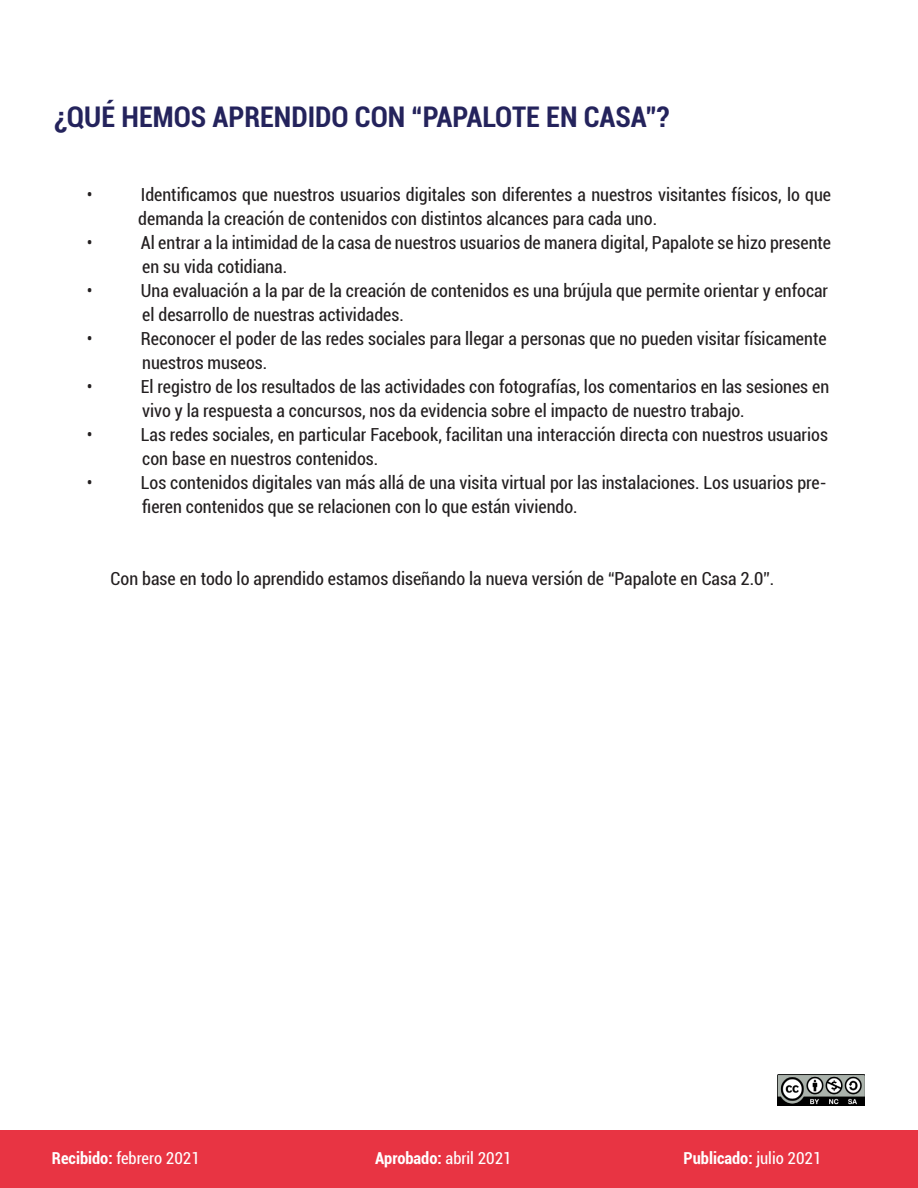
<style>
.page{position:relative;width:918px;height:1188px;background:#fff}
.page>*{position:absolute;margin:0;border:0;box-sizing:border-box;transform-origin:0 0}
.t1{font:700 condensed 28.5px "Roboto";color:#24235c}
.t2{font:condensed 18px "Roboto";color:#231f20}
.t3{font:700 condensed 16.5px "Roboto";color:#fff}
.t4{font:condensed 16.5px "Roboto";color:#fff}
.s1{font-weight:700}
.s2{font-weight:400}
</style>
<div class="page">
<img style="left:778px;top:1075px;width:86px;height:30px">
<div style="left:0;top:1130px;width:918px;height:58px;background:#e83443"></div>
<p class="t1" style="left:54px;top:97px;width:617px">¿QUÉ HEMOS APRENDIDO CON “PAPALOTE EN CASA”?</p>
<p class="t2" style="left:87px;top:182px;width:7px">•</p>
<p class="t2" style="left:141px;top:182px;width:692px">Identificamos que nuestros usuarios digitales son diferentes a nuestros visitantes físicos, lo que</p>
<p class="t2" style="left:138px;top:206px;width:520px">demanda la creación de contenidos con distintos alcances para cada uno.</p>
<p class="t2" style="left:87px;top:230px;width:7px">•</p>
<p class="t2" style="left:141px;top:230px;width:692px">Al entrar a la intimidad de la casa de nuestros usuarios de manera digital, Papalote se hizo presente</p>
<p class="t2" style="left:142px;top:254px;width:146px">en su vida cotidiana.</p>
<p class="t2" style="left:87px;top:278px;width:7px">•</p>
<p class="t2" style="left:141px;top:278px;width:689px">Una evaluación a la par de la creación de contenidos es una brújula que permite orientar y enfocar</p>
<p class="t2" style="left:142px;top:302px;width:263px">el desarrollo de nuestras actividades.</p>
<p class="t2" style="left:87px;top:326px;width:7px">•</p>
<p class="t2" style="left:141px;top:326px;width:687px">Reconocer el poder de las redes sociales para llegar a personas que no pueden visitar físicamente</p>
<p class="t2" style="left:142px;top:350px;width:127px">nuestros museos.</p>
<p class="t2" style="left:87px;top:374px;width:7px">•</p>
<p class="t2" style="left:141px;top:374px;width:690px">El registro de los resultados de las actividades con fotografías, los comentarios en las sesiones en</p>
<p class="t2" style="left:142px;top:398px;width:604px">vivo y la respuesta a concursos, nos da evidencia sobre el impacto de nuestro trabajo.</p>
<p class="t2" style="left:87px;top:422px;width:7px">•</p>
<p class="t2" style="left:141px;top:422px;width:689px">Las redes sociales, en particular Facebook, facilitan una interacción directa con nuestros usuarios</p>
<p class="t2" style="left:142px;top:446px;width:237px">con base en nuestros contenidos.</p>
<p class="t2" style="left:87px;top:470px;width:7px">•</p>
<p class="t2" style="left:141px;top:470px;width:687px">Los contenidos digitales van más allá de una visita virtual por las instalaciones. Los usuarios pre-</p>
<p class="t2" style="left:142px;top:494px;width:437px">fieren contenidos que se relacionen con lo que están viviendo.</p>
<p class="t2" style="left:111px;top:566px;width:665px">Con base en todo lo aprendido estamos diseñando la nueva versión de “Papalote en Casa 2.0”.</p>
<p class="t4" style="left:52px;top:1147px;width:149px"><span class="s1">Recibido:</span> febrero 2021</p>
<p class="t3" style="left:375px;top:1147px;width:138px">Aprobado: <span class="s2">abril 2021</span></p>
<p class="t3" style="left:684px;top:1147px;width:140px">Publicado: <span class="s2">julio 2021</span></p>
</div>
